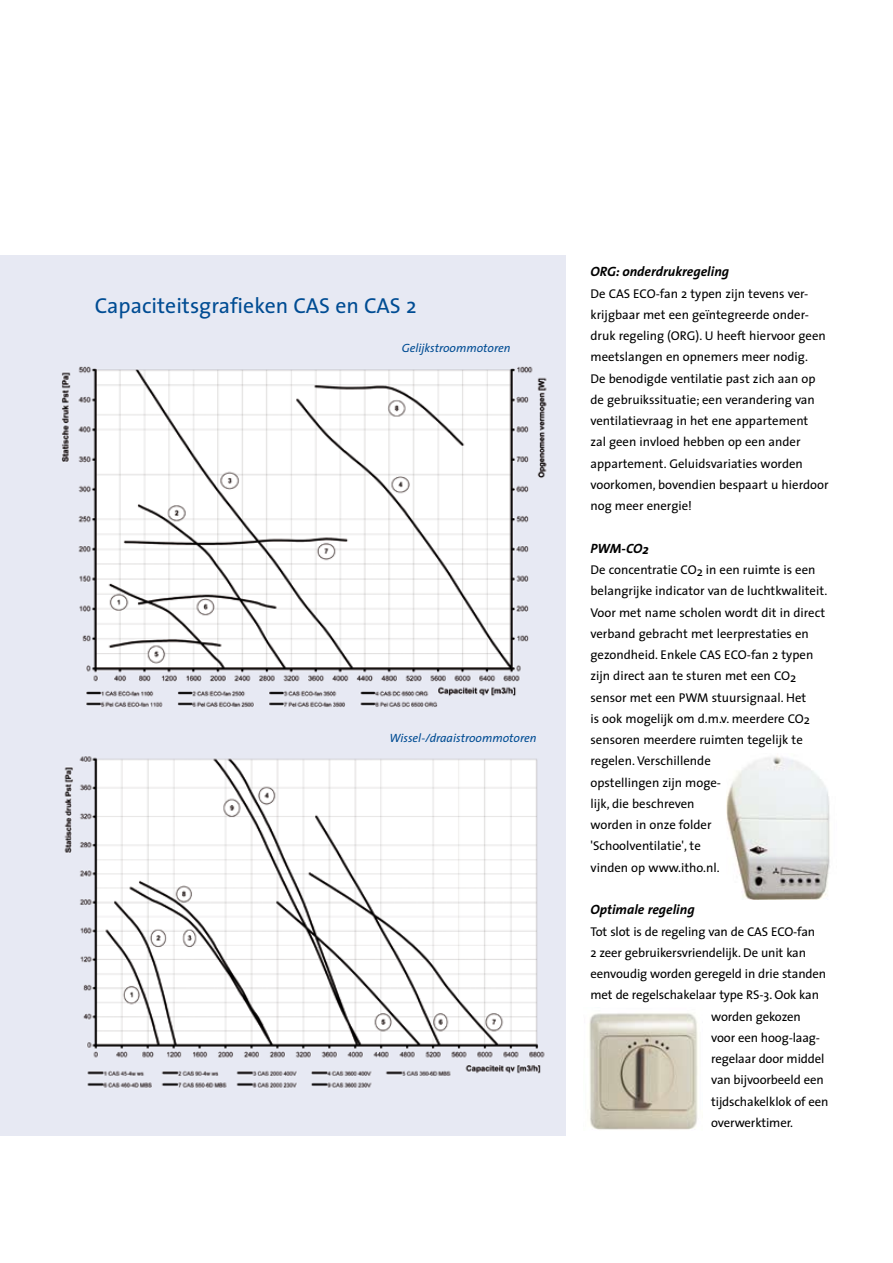
<style>
.page{position:relative;width:893px;height:1263px;background:#fff}
.page>*{position:absolute;margin:0;border:0;box-sizing:border-box;transform-origin:0 0}
.t1{font:21.75px "The Sans";color:#004c93}
.t2{font:italic 700 13.5px "The Sans";color:#000}
.t3{font:12.75px/21.3px "The Sans";color:#000}
.t4{font:italic 12px "The Sans";color:#004c93}
</style>
<div class="page">
<div style="left:0;top:255px;width:566px;height:880px;background:#e7e9f3"></div>
<img style="left:589px;top:1013px;width:109px;height:117px">
<img style="left:726px;top:756px;width:104px;height:143px">
<img style="left:61px;top:366px;width:486px;height:341px">
<img style="left:64px;top:756px;width:481px;height:332px">
<h1 class="t1" style="left:95px;top:287px;width:323px">Capaciteitsgrafieken CAS en CAS 2</h1>
<p class="t4" style="left:402px;top:338px;width:110px">Gelijkstroommotoren</p>
<p class="t4" style="left:389px;top:728px;width:149px">Wissel-/draaistroommotoren</p>
<p class="t2" style="left:590px;top:261px;width:140px">ORG: onderdrukregeling</p>
<p class="t3" style="left:590px;top:282px;width:240px">De CAS ECO-fan 2 typen zijn tevens ver&shy;krijgbaar met een geïntegreerde onder&shy;druk regeling (ORG). U heeft hiervoor geen meetslangen en opnemers meer nodig.<br>De benodigde ventilatie past zich aan op de gebruikssituatie; een verandering van ventilatievraag in het ene appartement<br>zal geen invloed hebben op een ander appartement. Geluidsvariaties worden voorkomen, bovendien bespaart u hierdoor nog meer energie!</p>
<p class="t2" style="left:590px;top:537px;width:60px">PWM-CO2</p>
<p class="t3" style="left:590px;top:559px;width:238px">De concentratie CO2 in een ruimte is een belangrijke indicator van de luchtkwaliteit.<br>Voor met name scholen wordt dit in direct verband gebracht met leerprestaties en gezondheid. Enkele CAS ECO-fan 2 typen zijn direct aan te sturen met een CO2 sensor met een PWM stuursignaal. Het<br>is ook mogelijk om d.m.v. meerdere CO2 sensoren meerdere ruimten tegelijk te regelen. Verschillende<br>opstellingen zijn moge-<br>lijk, die beschreven<br>worden in onze folder<br>'Schoolventilatie', te<br>vinden op www.itho.nl.</p>
<p class="t2" style="left:590px;top:898px;width:106px">Optimale regeling</p>
<p class="t3" style="left:590px;top:920px;width:226px">Tot slot is de regeling van de CAS ECO-fan</p>
<p class="t3" style="left:590px;top:941px;width:217px">2 zeer gebruikersvriendelijk. De unit kan</p>
<p class="t3" style="left:590px;top:963px;width:237px">eenvoudig worden geregeld in drie standen</p>
<p class="t3" style="left:590px;top:984px;width:230px">met de regelschakelaar type RS-3. Ook kan</p>
<p class="t3" style="left:711px;top:1005px;width:91px">worden gekozen</p>
<p class="t3" style="left:711px;top:1026px;width:109px">voor een hoog-laag-</p>
<p class="t3" style="left:711px;top:1048px;width:115px">regelaar door middel</p>
<p class="t3" style="left:711px;top:1069px;width:114px">van bijvoorbeeld een</p>
<p class="t3" style="left:711px;top:1090px;width:119px">tijdschakelklok of een</p>
<p class="t3" style="left:711px;top:1111px;width:83px">overwerktimer.</p>
</div>
